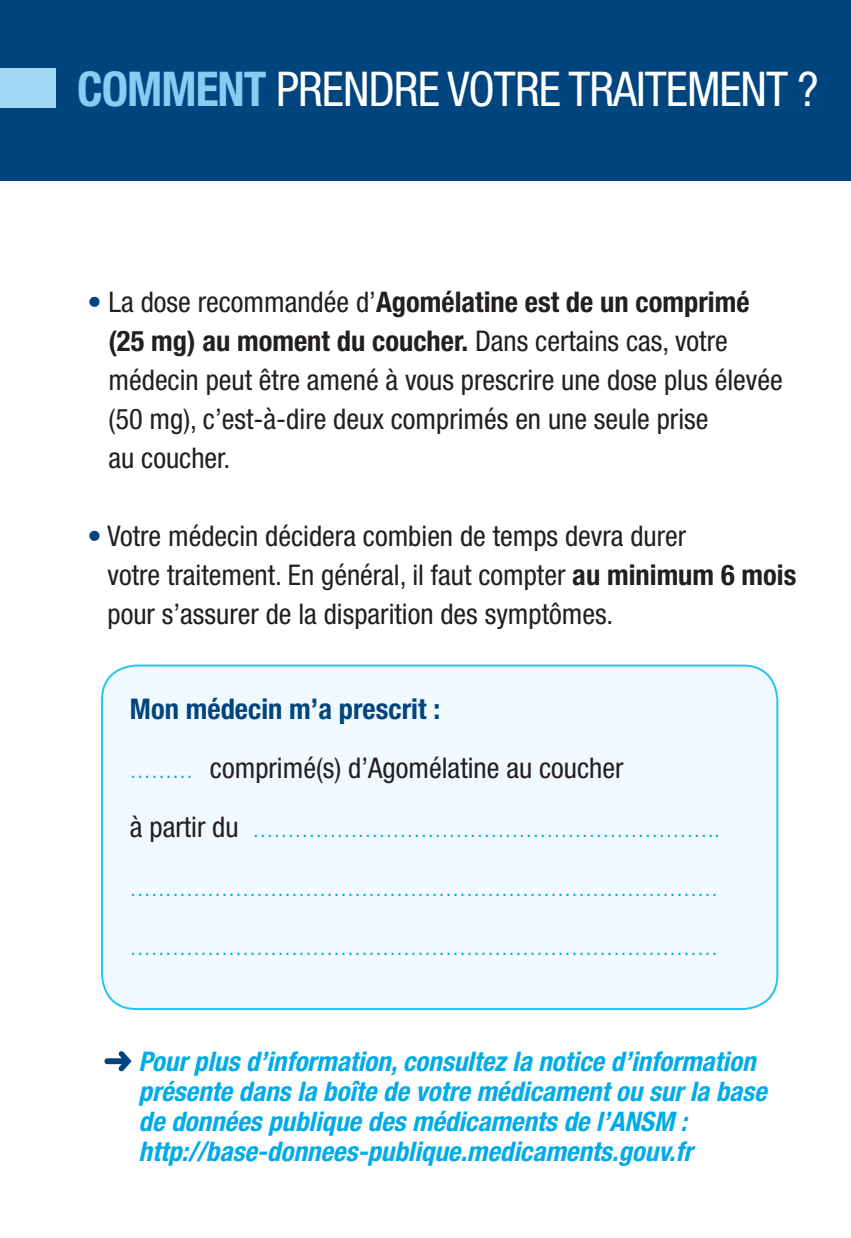
<style>
.page{position:relative;width:851px;height:1238px;background:#fff}
.page>*{position:absolute;margin:0;border:0;box-sizing:border-box;transform-origin:0 0}
.t1{font:condensed 48px "Helvetica Neue LT";letter-spacing:-.02em;color:#fff}
.t2{font:condensed 28.5px/39px "Helvetica Neue LT";color:#231f20}
.t3{font:italic 700 condensed 27px/30px "Helvetica Neue LT";color:#00abe7}
.t4{font:condensed 21px "Helvetica Neue LT";color:#00abe7}
.s1{font-weight:700;color:#84cef2}
.s2{color:#01457f}
.s3{font-weight:700}
.s4{font-weight:700;color:#01457f}
.s5{font-size:21px;color:#00abe7}
.s6{font-size:28.5px;color:#231f20}
</style>
<div class="page">
<div style="left:0;top:0;width:851px;height:181px;background:#01457f"></div>
<div style="left:102px;top:665px;width:675px;height:344px;background:#f0f9fd;border-radius:34px"></div>
<div style="left:101px;top:664px;width:677px;height:346px;border:2px solid #27c3f3;border-radius:34px"></div>
<svg style="left:104px;top:1051px;width:28px;height:20px"></svg>
<div style="left:0;top:68px;width:56px;height:40px;background:#9fd7f4"></div>
<h1 class="t1" style="left:77px;top:61px;width:743px"><span class="s1">COMMENT</span> PRENDRE VOTRE TRAITEMENT ?</h1>
<p class="t2" style="left:108px;top:282px;width:675px;text-indent:-21px"><span class="s2">•</span> La dose recommandée d’<span class="s3">Agomélatine est de un comprimé (25 mg) au moment du coucher.</span> Dans certains cas, votre médecin peut être amené à vous prescrire une dose plus élevée (50 mg), c’est-à-dire deux comprimés en une seule prise<br>au coucher.</p>
<p class="t2" style="left:107px;top:516px;width:690px;text-indent:-20px"><span class="s2">•</span> Votre médecin décidera combien de temps devra durer<br>votre traitement. En général, il faut compter <span class="s3">au minimum 6 mois </span>pour s’assurer de la disparition des symptômes.</p>
<p class="t2" style="left:130px;top:679px;width:495px;line-height:59.1px"><span class="s4">Mon médecin m’a prescrit :<br></span><span class="s5">………</span> comprimé(s) d’Agomélatine au coucher</p>
<p class="t4" style="left:130px;top:817px;width:591px"><span class="s6">à partir du</span> ………………………………………………………….</p>
<p class="t4" style="left:130px;top:876px;width:589px">…………………………………………………………………………</p>
<p class="t4" style="left:130px;top:935px;width:589px">…………………………………………………………………………</p>
<p class="t3" style="left:138px;top:1046px;width:629px">Pour plus d’information, consultez la notice d’information présente dans la boîte de votre médicament ou sur la base de données publique des médicaments de l’ANSM : http://base-donnees-publique.medicaments.gouv.fr</p>
</div>
